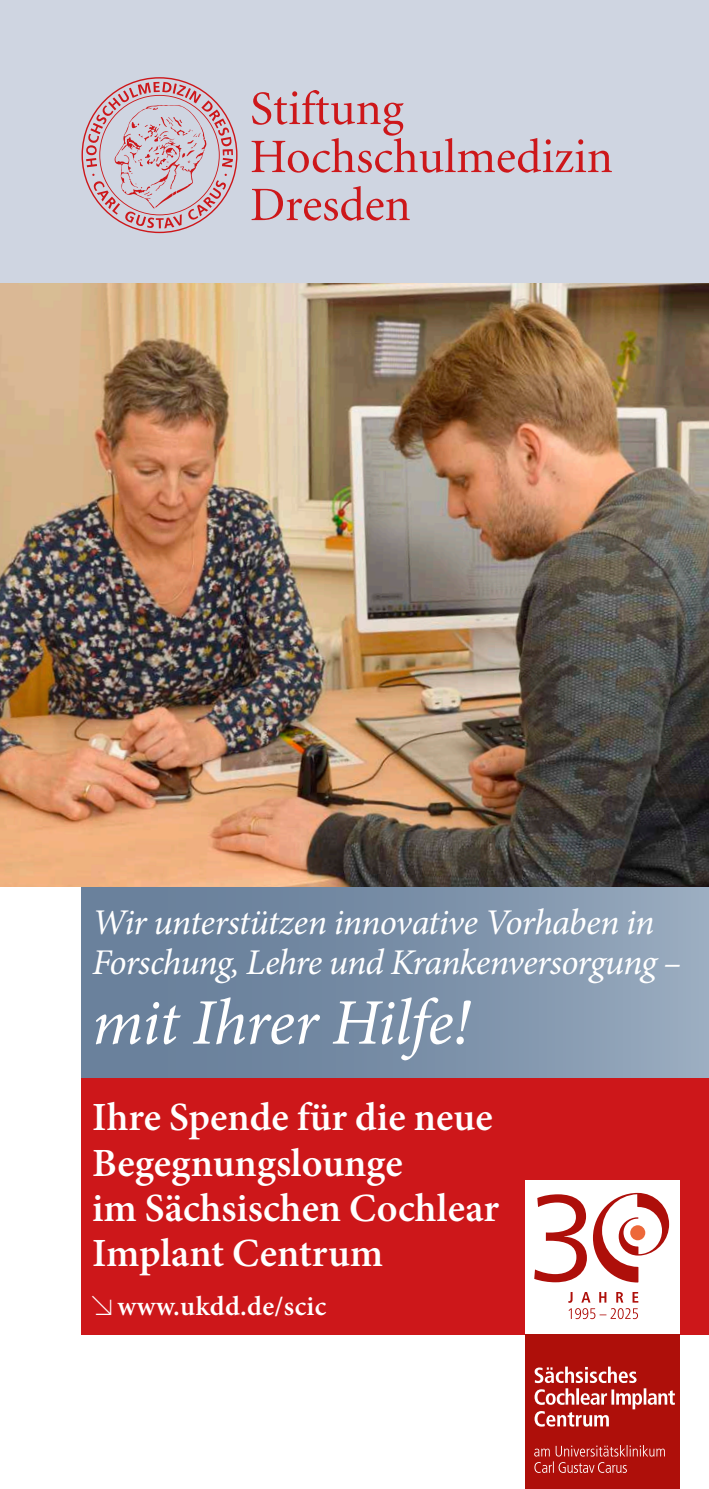
<style>
.page{position:relative;width:709px;height:1489px;background:#fff}
.page>*{position:absolute;margin:0;border:0;box-sizing:border-box;transform-origin:0 0}
.t1{font:italic 65px "Minion Pro";letter-spacing:-.015em;color:#fff}
.t2{font:600 40px/45px "Minion Pro";color:#fff}
.t3{font:italic 36.25px/40px "Minion Pro";letter-spacing:-.025em;color:#fff}
.t4{font:600 27.5px "Minion Pro";letter-spacing:.015em;color:#fff}
.s1{font-family:"TUD Iconset Light BLO";font-weight:400}
</style>
<div class="page">
<div style="left:81px;top:886px;width:628px;height:191px;background:linear-gradient(to right,#617995,#95a7bc)"></div>
<div style="left:0;top:0;width:709px;height:283px;background:#cfd5e1"></div>
<img style="left:0;top:283px;width:709px;height:603px">
<div style="left:81px;top:1077px;width:628px;height:257px;background:#cd171a"></div>
<svg style="left:81px;top:77px;width:156px;height:156px"></svg>
<svg style="left:251px;top:90px;width:361px;height:131px"></svg>
<div style="left:526px;top:1180px;width:154px;height:154px;background:#fff"></div>
<div style="left:526px;top:1334px;width:154px;height:154px;background:#ae0f0a"></div>
<svg style="left:534px;top:1366px;width:141px;height:106px"></svg>
<svg style="left:593px;top:1192px;width:76px;height:90px"></svg>
<div style="left:630px;top:1225px;width:15px;height:15px;background:#ed6839;border-radius:50%"></div>
<svg style="left:534px;top:1194px;width:53px;height:88px"></svg>
<svg style="left:568px;top:1292px;width:70px;height:26px"></svg>
<p class="t3" style="left:92px;top:901px;width:590px">Wir unterstützen innovative Vorhaben in<br>Forschung, Lehre und Krankenversorgung –</p>
<h1 class="t1" style="left:92px;top:978px;width:379px">mit Ihrer Hilfe!</h1>
<p class="t2" style="left:92px;top:1094px;width:408px">Ihre Spende für die neue<br>Begegnungslounge<br>im Sächsischen Cochlear<br>Implant Centrum</p>
<p class="t4" style="left:92px;top:1286px;width:236px"><span class="s1">◊</span> www.ukdd.de/scic</p>
</div>
